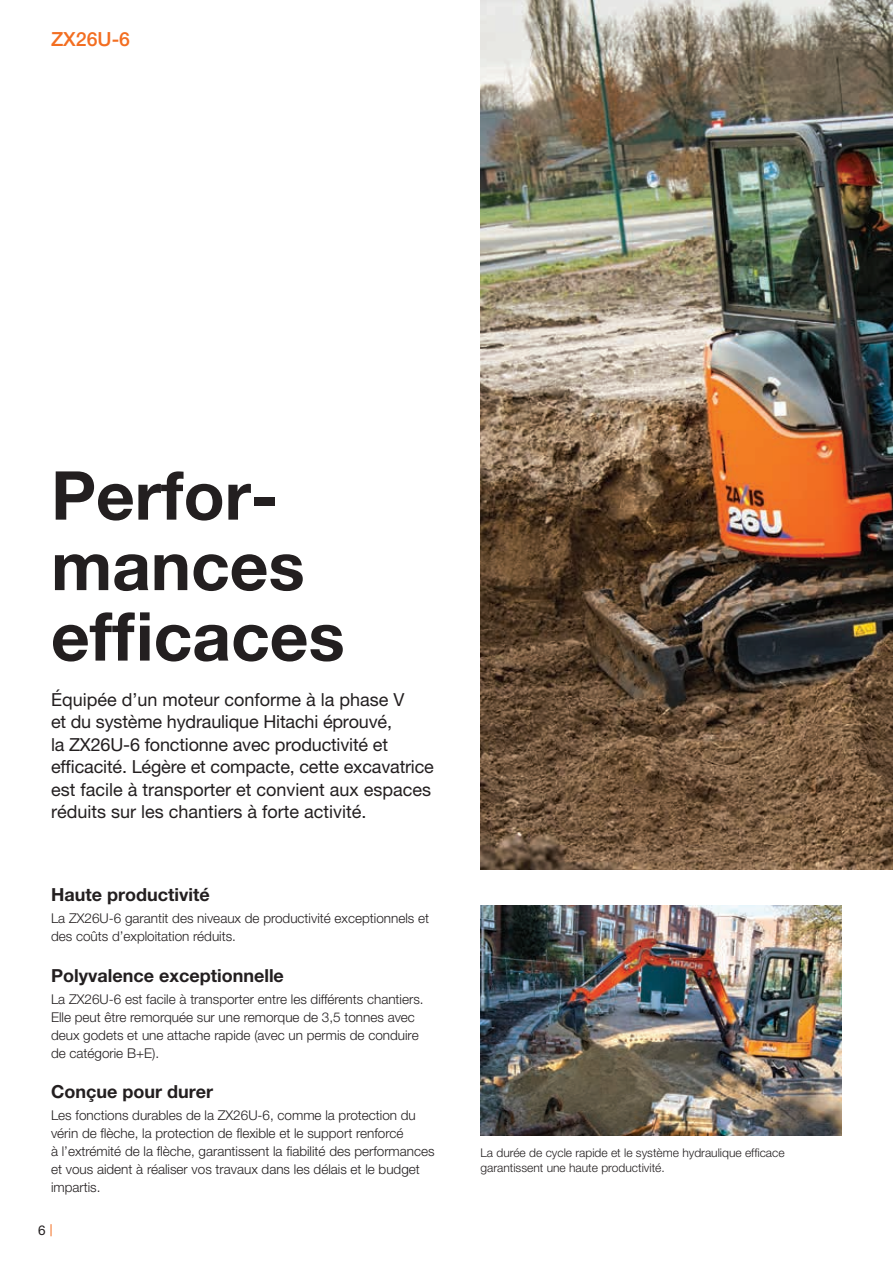
<style>
.page{position:relative;width:893px;height:1263px;background:#fff}
.page>*{position:absolute;margin:0;border:0;box-sizing:border-box;transform-origin:0 0}
.t1{font:700 67.5px/70.5px "Helvetica Neue LT Pro";color:#231f20}
.t2{font:500 19.5px "Helvetica Neue LT Pro";color:#f36e21}
.t3{font:18px/22.5px "Helvetica Neue LT Pro";letter-spacing:-.01em;color:#231f20}
.t4{font:700 18px "Helvetica Neue LT Pro";color:#231f20}
.t5{font:300 13.5px/18px "Helvetica Neue LT Pro";color:#231f20}
.t6{font:13.5px "Helvetica Neue LT Pro";color:#231f20}
.t7{font:300 12px/15px "Helvetica Neue LT Pro";color:#231f20}
</style>
<div class="page">
<svg style="left:51px;top:1224px;width:1px;height:12px"></svg>
<img style="left:480px;top:906px;width:362px;height:229px">
<img style="left:480px;top:0;width:413px;height:870px">
<h2 class="t2" style="left:51px;top:27px;width:81px">ZX26U-6</h2>
<h1 class="t1" style="left:51px;top:459px;width:295px">Perfor&shy;mances efficaces</h1>
<p class="t3" style="left:51px;top:688px;width:384px">Équipée d’un moteur conforme à la phase V<br>et du système hydraulique Hitachi éprouvé,<br>la ZX26U-6 fonctionne avec productivité et efficacité. Légère et compacte, cette excavatrice est facile à transporter et convient aux espaces réduits sur les chantiers à forte activité.</p>
<h3 class="t4" style="left:51px;top:883px;width:160px">Haute productivité</h3>
<p class="t5" style="left:51px;top:909px;width:380px">La ZX26U-6 garantit des niveaux de productivité exceptionnels et des coûts d’exploitation réduits.</p>
<h3 class="t4" style="left:51px;top:964px;width:234px">Polyvalence exceptionnelle</h3>
<p class="t5" style="left:51px;top:990px;width:374px">La ZX26U-6 est facile à transporter entre les différents chantiers.<br>Elle peut être remorquée sur une remorque de 3,5 tonnes avec deux godets et une attache rapide (avec un permis de conduire de catégorie B+E).</p>
<h3 class="t4" style="left:51px;top:1080px;width:164px">Conçue pour durer</h3>
<p class="t5" style="left:51px;top:1106px;width:385px">Les fonctions durables de la ZX26U-6, comme la protection du vérin de flèche, la protection de flexible et le support renforcé<br>à l’extrémité de la flèche, garantissent la fiabilité des performances et vous aident à réaliser vos travaux dans les délais et le budget impartis.</p>
<p class="t6" style="left:38px;top:1222px;width:9px">6</p>
<p class="t7" style="left:480px;top:1145px;width:306px">La durée de cycle rapide et le système hydraulique efficace garantissent une haute productivité.</p>
</div>
